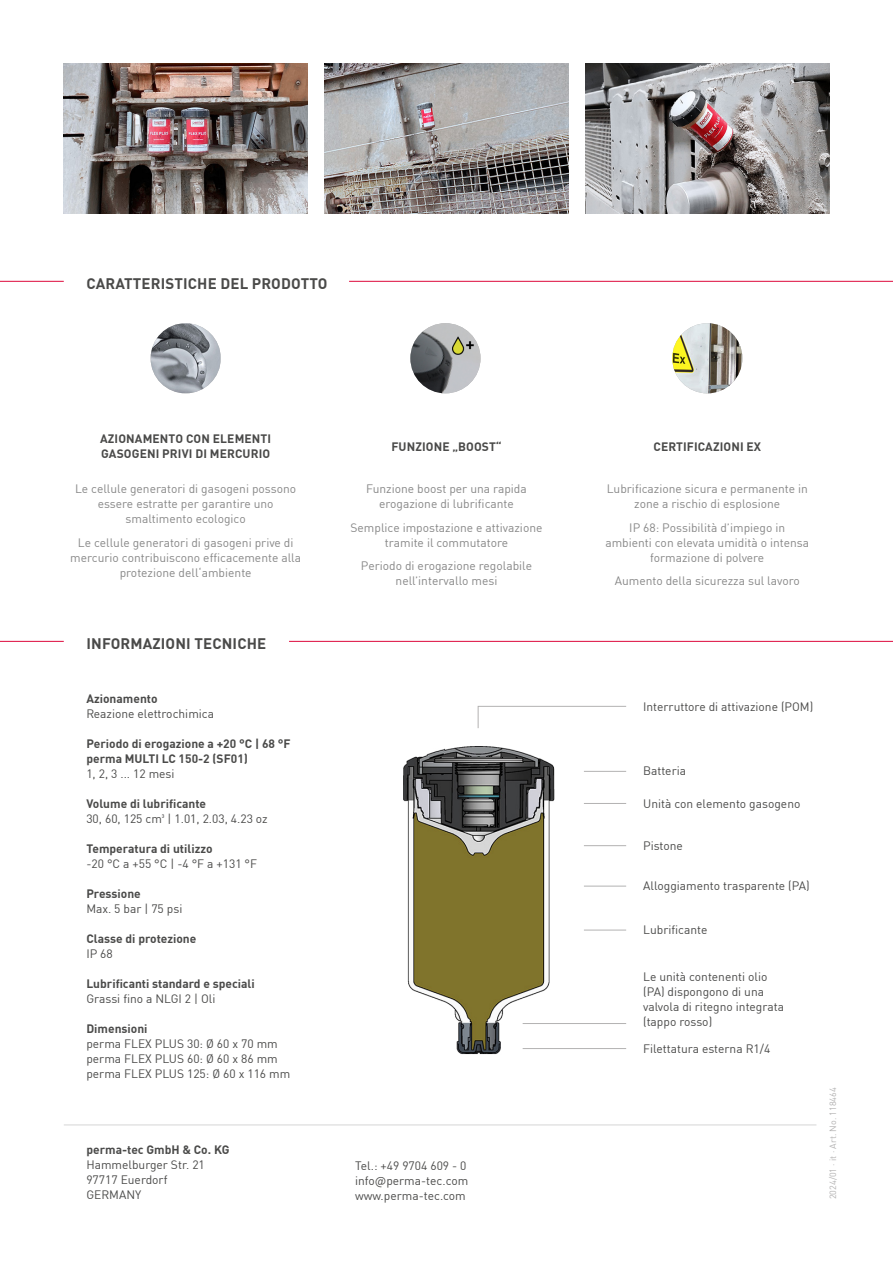
<style>
.page{position:relative;width:893px;height:1263px;background:#fff}
.page>*{position:absolute;margin:0;border:0;box-sizing:border-box;transform-origin:0 0}
.t1{font:700 15px "DIN Pro";letter-spacing:.01em;color:#4a4a49}
.t2{font:12px/15px "DIN Pro";color:#4a4a49}
.t3{font:12px/15px "DIN Pro";color:#878787;text-align:center}
.t4{font:700 12px/15px "DIN Pro";color:#4a4a49}
.t5{font:9px "DIN Pro";color:#b3b2b2}
</style>
<div class="page">
<hr style="left:64px;top:1124px;width:752px;height:1px;background:#dadada">
<img style="left:64px;top:64px;width:244px;height:150px">
<img style="left:325px;top:64px;width:243px;height:150px">
<img style="left:585px;top:64px;width:244px;height:150px">
<hr style="left:584px;top:771px;width:42px;height:1px;background:#b3b2b2">
<hr style="left:584px;top:803px;width:42px;height:1px;background:#b3b2b2">
<hr style="left:584px;top:845px;width:42px;height:1px;background:#b3b2b2">
<hr style="left:584px;top:886px;width:42px;height:1px;background:#b3b2b2">
<hr style="left:584px;top:930px;width:42px;height:1px;background:#b3b2b2">
<hr style="left:523px;top:1048px;width:103px;height:1px;background:#b3b2b2">
<svg style="left:477px;top:706px;width:150px;height:22px"></svg>
<hr style="left:523px;top:1023px;width:103px;height:1px;background:#b3b2b2">
<img style="left:672px;top:323px;width:70px;height:70px;border-radius:35px">
<img style="left:410px;top:323px;width:70px;height:70px;border-radius:35px">
<img style="left:151px;top:323px;width:70px;height:70px;border-radius:35px">
<img style="left:453px;top:335px;width:24px;height:20px">
<img style="left:403px;top:746px;width:152px;height:309px">
<hr style="left:349px;top:281px;width:544px;height:1px;background:#dd083b">
<hr style="left:0;top:281px;width:64px;height:1px;background:#dd083b">
<hr style="left:289px;top:641px;width:604px;height:1px;background:#dd083b">
<hr style="left:0;top:641px;width:64px;height:1px;background:#dd083b">
<p class="t1" style="left:86px;top:272px;width:243px">CARATTERISTICHE DEL PRODOTTO</p>
<p class="t4" style="left:100px;top:430px;width:173px">AZIONAMENTO CON ELEMENTI<br>GASOGENI PRIVI DI MERCURIO</p>
<p class="t3" style="left:75px;top:480px;width:223px">Le cellule generatori di gasogeni possono essere estratte per garantire uno smaltimento ecologico</p>
<p class="t3" style="left:70px;top:534px;width:232px">Le cellule generatori di gasogeni prive di mercurio contribuiscono efficacemente alla protezione dell‘ambiente</p>
<p class="t1" style="left:86px;top:632px;width:181px">INFORMAZIONI TECNICHE</p>
<p class="t4" style="left:86px;top:690px;width:73px">Azionamento</p>
<p class="t2" style="left:86px;top:705px;width:129px">Reazione elettrochimica</p>
<p class="t4" style="left:86px;top:735px;width:206px">Periodo di erogazione a +20 °C | 68 °F perma MULTI LC 150-2 (SF01)</p>
<p class="t2" style="left:86px;top:765px;width:90px">1, 2, 3 ... 12 mesi</p>
<p class="t4" style="left:86px;top:795px;width:121px">Volume di lubrificante</p>
<p class="t2" style="left:86px;top:810px;width:183px">30, 60, 125 cm³ | 1.01, 2.03, 4.23 oz</p>
<p class="t4" style="left:86px;top:840px;width:128px">Temperatura di utilizzo</p>
<p class="t2" style="left:86px;top:855px;width:172px">-20 °C a +55 °C | -4 °F a +131 °F</p>
<p class="t4" style="left:86px;top:885px;width:56px">Pressione</p>
<p class="t2" style="left:86px;top:900px;width:98px">Max. 5 bar | 75 psi</p>
<p class="t4" style="left:86px;top:930px;width:112px">Classe di protezione</p>
<p class="t2" style="left:86px;top:945px;width:28px">IP 68</p>
<p class="t4" style="left:86px;top:975px;width:170px">Lubrificanti standard e speciali</p>
<p class="t2" style="left:86px;top:990px;width:131px">Grassi fino a NLGI 2 | Oli</p>
<p class="t4" style="left:86px;top:1020px;width:63px">Dimensioni</p>
<p class="t2" style="left:86px;top:1035px;width:205px">perma FLEX PLUS 30: Ø 60 x 70 mm perma FLEX PLUS 60: Ø 60 x 86 mm perma FLEX PLUS 125: Ø 60 x 116 mm</p>
<p class="t4" style="left:391px;top:438px;width:112px">FUNZIONE „BOOST“</p>
<p class="t3" style="left:366px;top:480px;width:162px">Funzione boost per una rapida erogazione di lubrificante</p>
<p class="t3" style="left:350px;top:519px;width:193px">Semplice impostazione e attivazione tramite il commutatore</p>
<p class="t3" style="left:361px;top:557px;width:173px">Periodo di erogazione regolabile nell’intervallo mesi</p>
<p class="t4" style="left:86px;top:1141px;width:145px">perma-tec GmbH &amp; Co. KG</p>
<p class="t2" style="left:86px;top:1156px;width:120px">Hammelburger Str. 21<br>97717 Euerdorf<br>GERMANY</p>
<p class="t2" style="left:355px;top:1157px;width:115px">Tel.: +49 9704 609 - 0 info@perma-tec.com www.perma-tec.com</p>
<p class="t4" style="left:653px;top:438px;width:109px">CERTIFICAZIONI EX</p>
<p class="t3" style="left:607px;top:480px;width:203px">Lubrificazione sicura e permanente in zone a rischio di esplosione</p>
<p class="t3" style="left:605px;top:519px;width:205px">IP 68: Possibilità d’impiego in ambienti con elevata umidità o intensa formazione di polvere</p>
<p class="t3" style="left:615px;top:572px;width:187px">Aumento della sicurezza sul lavoro</p>
<p class="t2" style="left:643px;top:698px;width:172px">Interruttore di attivazione (POM)</p>
<p class="t2" style="left:643px;top:763px;width:44px">Batteria</p>
<p class="t2" style="left:643px;top:795px;width:159px">Unità con elemento gasogeno</p>
<p class="t2" style="left:643px;top:837px;width:41px">Pistone</p>
<p class="t2" style="left:643px;top:877px;width:168px">Alloggiamento trasparente (PA)</p>
<p class="t2" style="left:643px;top:921px;width:66px">Lubrificante</p>
<p class="t2" style="left:643px;top:968px;width:142px">Le unità contenenti olio (PA) dispongono di una valvola di ritegno integrata (tappo rosso)</p>
<p class="t2" style="left:643px;top:1040px;width:129px">Filettatura esterna R1/4</p>
<p class="t5" style="left:826px;top:1199px;width:113px;rotate:-90deg">2024/01 · it · Art. No. 118464</p>
</div>
